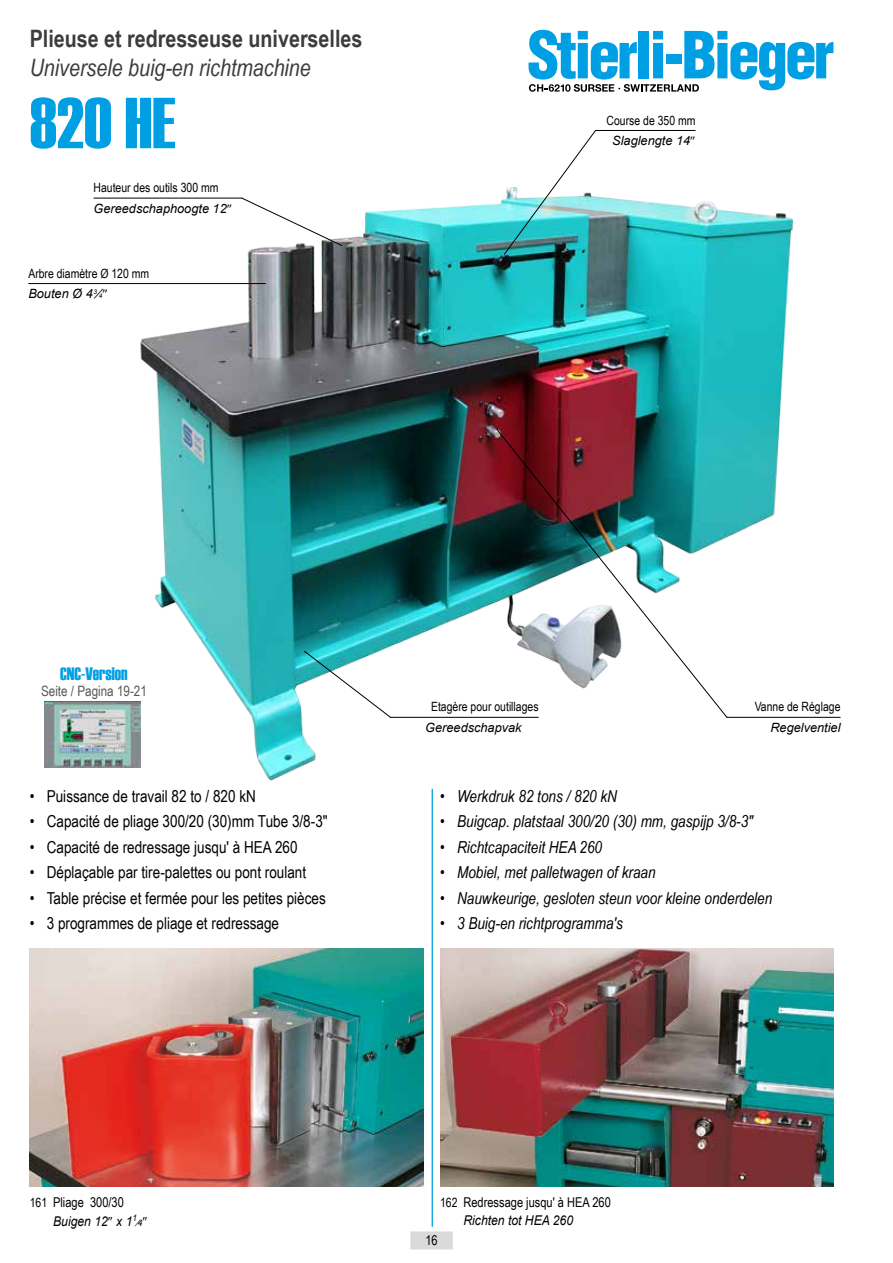
<style>
.page{position:relative;width:893px;height:1263px;background:#fff}
.page>*{position:absolute;margin:0;border:0;box-sizing:border-box;transform-origin:0 0}
.t1{font:72px "Haettenschweiler";color:#009fe3}
.t2{font:700 24px "Arial Narrow";color:#3c3c3b}
.t3{font:italic 24px "Arial Narrow";color:#3c3c3b}
.t4{font:18px "Haettenschweiler";color:#009fe3}
.t5{font:16.5px "Arial Narrow";color:#000}
.t6{font:italic 16.5px "Arial Narrow";color:#000}
.t7{font:14.25px "Arial Narrow";color:#575756}
.t8{font:13.5px "Arial Narrow";color:#000}
.t9{font:italic 13.5px "Arial";color:#000;scale:.9 1}
.t10{font:12.75px "Arial Narrow";color:#000}
.t11{font:italic 12.75px "Arial";color:#000}
.t12{font:italic 9px "Arial";color:#000;scale:.9 1}
.s1{font-size:6.3px}
.s2{font-size:12.75px}
</style>
<div class="page">
<div style="left:410px;top:1231px;width:43px;height:18px;background:#dadada"></div>
<img style="left:139px;top:196px;width:663px;height:585px">
<img style="left:30px;top:948px;width:393px;height:238px">
<img style="left:440px;top:948px;width:393px;height:238px">
<hr style="left:726px;top:717px;width:114px;height:1px;background:#000">
<hr style="left:596px;top:130px;width:99px;height:1px;background:#000">
<hr style="left:28px;top:283px;width:238px;height:1px;background:#000">
<hr style="left:94px;top:198px;width:148px;height:1px;background:#000">
<svg style="left:241px;top:197px;width:102px;height:50px"></svg>
<hr style="left:390px;top:717px;width:149px;height:1px;background:#000">
<svg style="left:303px;top:650px;width:88px;height:68px"></svg>
<img style="left:503px;top:130px;width:94px;height:126px">
<img style="left:495px;top:427px;width:233px;height:291px">
<svg style="left:529px;top:30px;width:304px;height:62px"></svg>
<hr style="left:432px;top:789px;width:1px;height:438px;background:#009fe3">
<img style="left:44px;top:702px;width:97px;height:66px">
<svg style="left:227px;top:204px;width:4px;height:4px"></svg>
<h2 class="t2" style="left:30px;top:21px;width:334px">Plieuse et redresseuse universelles</h2>
<h2 class="t3" style="left:30px;top:51px;width:283px">Universele buig-en richtmachine</h2>
<h1 class="t1" style="left:30px;top:74px;width:147px">820 HE</h1>
<p class="t10" style="left:94px;top:178px;width:126px">Hauteur des outils 300 mm</p>
<p class="t11" style="left:94px;top:200px;width:135px">Gereedschaphoogte 12</p>
<p class="t10" style="left:28px;top:264px;width:122px">Arbre diamètre Ø 120 mm</p>
<p class="t11" style="left:28px;top:286px;width:80px">Bouten Ø 4<sup>3</sup>⁄<span class="s1">4</span></p>
<p class="t10" style="left:607px;top:111px;width:90px">Course de 350 mm</p>
<p class="t11" style="left:612px;top:132px;width:79px">Slaglengte 14</p>
<p class="t4" style="left:60px;top:661px;width:69px">CNC-Version</p>
<p class="t7" style="left:41px;top:680px;width:107px">Seite / Pagina 19-21</p>
<p class="t5" style="left:30px;top:784px;width:228px">• Puissance de travail 82 to / 820 kN</p>
<p class="t5" style="left:30px;top:809px;width:299px">• Capacité de pliage 300/20 (30)mm Tube 3/8-3"</p>
<p class="t5" style="left:30px;top:835px;width:269px">• Capacité de redressage jusqu' à HEA 260</p>
<p class="t5" style="left:30px;top:860px;width:278px">• Déplaçable par tire-palettes ou pont roulant</p>
<p class="t5" style="left:30px;top:886px;width:298px">• Table précise et fermée pour les petites pièces</p>
<p class="t5" style="left:30px;top:911px;width:251px">• 3 programmes de pliage et redressage</p>
<p class="t10" style="left:431px;top:697px;width:109px">Etagère pour outillages</p>
<p class="t11" style="left:425px;top:719px;width:98px">Gereedschapvak</p>
<p class="t10" style="left:755px;top:697px;width:87px">Vanne de Réglage</p>
<p class="t11" style="left:770px;top:719px;width:72px">Regelventiel</p>
<p class="t6" style="left:440px;top:784px;width:178px">• Werkdruk 82 tons / 820 kN</p>
<p class="t6" style="left:440px;top:810px;width:314px">• Buigcap. platstaal 300/20 (30) mm, gaspijp 3/8-3"</p>
<p class="t6" style="left:440px;top:835px;width:164px">• Richtcapaciteit HEA 260</p>
<p class="t6" style="left:440px;top:861px;width:217px">• Mobiel, met palletwagen of kraan</p>
<p class="t6" style="left:440px;top:886px;width:334px">• Nauwkeurige, gesloten steun voor kleine onderdelen</p>
<p class="t6" style="left:440px;top:912px;width:184px">• 3 Buig-en richtprogramma's</p>
<p class="t8" style="left:30px;top:1192px;width:96px"><span class="s2">161</span> Pliage 300/30</p>
<p class="t8" style="left:440px;top:1192px;width:172px"><span class="s2">162</span> Redressage jusqu' à HEA 260</p>
<p class="t9" style="left:53px;top:1212px;width:90px">Buigen 12 x 1</p>
<p class="t9" style="left:463px;top:1211px;width:123px">Richten tot HEA 260</p>
<p class="t12" style="left:132px;top:1212px;width:7px">1</p>
<p class="t12" style="left:137px;top:1217px;width:8px">⁄4</p>
<p class="t8" style="left:425px;top:1230px;width:14px">16</p>
</div>
